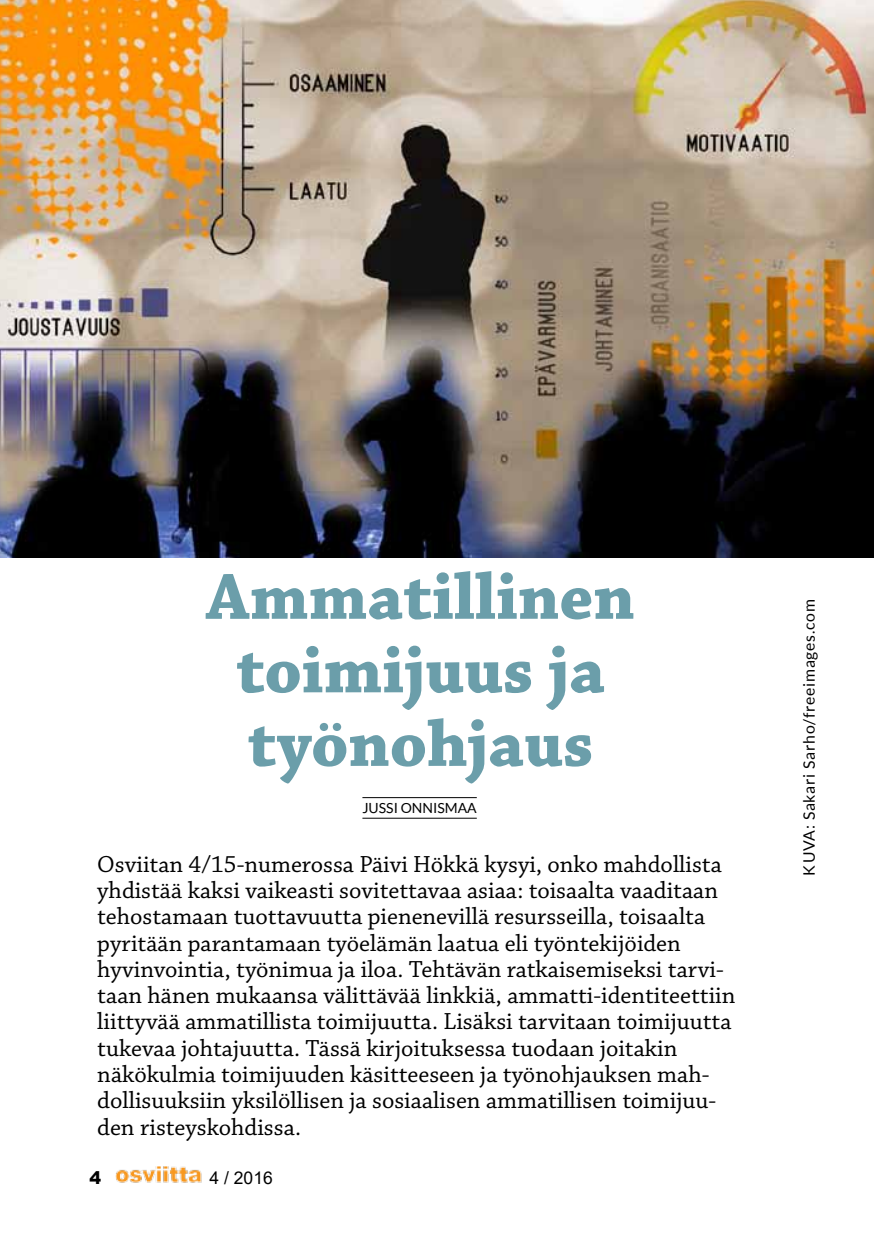
<style>
.page{position:relative;width:874px;height:1241px;background:#fff}
.page>*{position:absolute;margin:0;border:0;box-sizing:border-box;transform-origin:0 0}
.t1{font:700 68.25px/73.5px "Chaparral Pro";color:#6b9eaa;text-align:center}
.t2{font:24.5px/26.2px "Chaparral Pro";color:#000}
.t3{font:17.5px "Arial";color:#000}
.t4{font:900 17.5px "Arial";color:#000}
.t5{font:15.75px "Lato";letter-spacing:.05em;color:#000}
.t6{font:14px "Lato";color:#000}
</style>
<div class="page">
<img style="left:116px;top:1166px;width:86px;height:17px">
<img style="left:0;top:0;width:873px;height:557px">
<hr style="left:362px;top:797px;width:114px;height:1px;background:#000">
<hr style="left:362px;top:817px;width:114px;height:1px;background:#000">
<h1 class="t1" style="left:206px;top:563px;width:430px">Ammatillinen toimijuus ja työnohjaus</h1>
<p class="t6" style="left:362px;top:800px;width:60px">JUSSI ONNISMAA</p>
<p class="t2" style="left:97px;top:851px;width:639px">Osviitan 4/15-numerossa Päivi Hökkä kysyi, onko mahdollista yhdistää kaksi vaikeasti sovitettavaa asiaa: toisaalta vaaditaan tehostamaan tuottavuutta pienenevillä resursseilla, toisaalta pyritään parantamaan työelämän laatua eli työntekijöiden hyvinvointia, työnimua ja iloa. Tehtävän ratkaisemiseksi tarvi&shy;taan hänen mukaansa välittävää linkkiä, ammatti-identiteettiin liittyvää ammatillista toimijuutta. Lisäksi tarvitaan toimijuutta tukevaa johtajuutta. Tässä kirjoituksessa tuodaan joitakin näkökulmia toimijuuden käsitteeseen ja työnohjauksen mah&shy;dollisuuksiin yksilöllisen ja sosiaalisen ammatillisen toimijuu&shy;den risteyskohdissa.</p>
<p class="t4" style="left:89px;top:1164px;width:13px">4</p>
<p class="t3" style="left:209px;top:1165px;width:65px">4 / 2016</p>
<p class="t5" style="left:799px;top:875px;width:278px;rotate:-90deg">KUVA: SAKARI SARHO/FREEIMAGES.COM</p>
</div>
